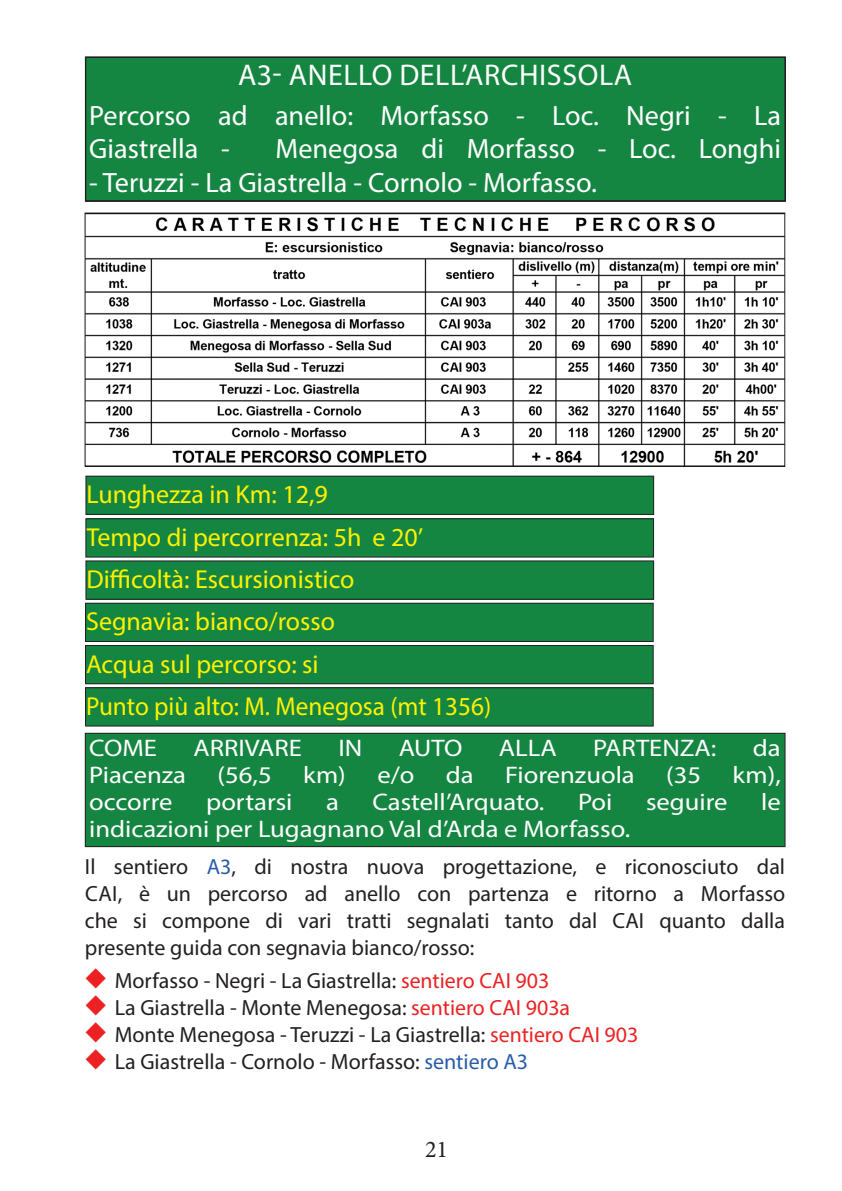
<style>
.page{position:relative;width:842px;height:1191px;background:#fff}
.page>*{position:absolute;margin:0;border:0;box-sizing:border-box;transform-origin:0 0}
.Normale{font:30px "Myriad Pro";letter-spacing:.02em;color:#fff}
.Normale-2{font:28px/33.6px "Myriad Pro";color:#fff}
.t1{font:26px "Myriad Pro";color:#fff101}
.Normale-3{font:24px "Myriad Pro";color:#fff;scale:1.11 1}
.t2{font:24px "Minion Pro";color:#231f20}
.Normale-4{font:22px/27px "Myriad Pro";color:#231f20;text-align:justify}
.s1{color:#2a5caa}
.s2{color:#ec2123}
.s3{color:#275caa}
</style>
<div class="page">
<div style="left:85px;top:57px;width:701px;height:144px;background:#158641"></div>
<div style="left:86px;top:57px;width:699px;height:144px;border:1px solid #231f20"></div>
<div style="left:86px;top:476px;width:568px;height:38px;background:#158641"></div>
<div style="left:85px;top:475px;width:569px;height:40px;border:1px solid #231f20"></div>
<div style="left:86px;top:519px;width:567px;height:38px;background:#158641"></div>
<div style="left:85px;top:518px;width:569px;height:39px;border:1px solid #231f20"></div>
<div style="left:86px;top:561px;width:568px;height:38px;background:#158641"></div>
<div style="left:85px;top:560px;width:569px;height:39px;border:1px solid #231f20"></div>
<div style="left:86px;top:603px;width:567px;height:38px;background:#158641"></div>
<div style="left:85px;top:602px;width:569px;height:40px;border:1px solid #231f20"></div>
<div style="left:86px;top:645px;width:567px;height:39px;background:#158641"></div>
<div style="left:85px;top:645px;width:569px;height:39px;border:1px solid #231f20"></div>
<div style="left:86px;top:688px;width:567px;height:38px;background:#158641"></div>
<div style="left:85px;top:687px;width:569px;height:39px;border:1px solid #231f20"></div>
<div style="left:85px;top:733px;width:700px;height:113px;background:#158641"></div>
<div style="left:85px;top:733px;width:700px;height:114px;border:1px solid #231f20"></div>
<img style="left:87px;top:217px;width:696px;height:247px">
<div style="left:85px;top:213px;width:700px;height:253px;border:1px solid #231f20"></div>
<p class="Normale" style="left:238px;top:57px;width:395px">A3- ANELLO DELL’ARCHISSOLA</p>
<p class="Normale-2" style="left:89px;top:98px;width:693px">Percorso ad anello: Morfasso - Loc. Negri - La<br>Giastrella -</p>
<p class="Normale-2" style="left:275px;top:132px;width:507px">Menegosa di Morfasso - Loc. Longhi</p>
<p class="Normale-2" style="left:89px;top:165px;width:509px">- Teruzzi - La Giastrella - Cornolo - Morfasso.</p>
<p class="t1" style="left:86px;top:478px;width:243px">Lunghezza in Km: 12,9</p>
<p class="t1" style="left:86px;top:521px;width:338px">Tempo di percorrenza: 5h e 20’</p>
<p class="t1" style="left:86px;top:563px;width:270px">Difficoltà: Escursionistico</p>
<p class="t1" style="left:86px;top:605px;width:251px">Segnavia: bianco/rosso</p>
<p class="t1" style="left:86px;top:648px;width:234px">Acqua sul percorso: si</p>
<p class="t1" style="left:86px;top:690px;width:407px">Punto più alto: M. Menegosa (mt 1356)</p>
<p class="Normale-3" style="left:89px;top:733px;width:63px">COME</p>
<p class="Normale-3" style="left:193px;top:733px;width:99px">ARRIVARE</p>
<p class="Normale-3" style="left:338px;top:733px;width:23px">IN</p>
<p class="Normale-3" style="left:399px;top:733px;width:59px">AUTO</p>
<p class="Normale-3" style="left:499px;top:733px;width:54px">ALLA</p>
<p class="Normale-3" style="left:593px;top:733px;width:113px">PARTENZA:</p>
<p class="Normale-3" style="left:753px;top:733px;width:27px">da</p>
<p class="Normale-3" style="left:89px;top:760px;width:89px">Piacenza</p>
<p class="Normale-3" style="left:218px;top:760px;width:50px">(56,5</p>
<p class="Normale-3" style="left:303px;top:760px;width:102px">km) e/o</p>
<p class="Normale-3" style="left:446px;top:760px;width:27px">da</p>
<p class="Normale-3" style="left:505px;top:760px;width:118px">Fiorenzuola</p>
<p class="Normale-3" style="left:666px;top:760px;width:33px">(35</p>
<p class="Normale-3" style="left:733px;top:760px;width:45px">km),</p>
<p class="Normale-3" style="left:89px;top:787px;width:77px">occorre</p>
<p class="Normale-3" style="left:206px;top:787px;width:79px">portarsi</p>
<p class="Normale-3" style="left:326px;top:787px;width:13px">a</p>
<p class="Normale-3" style="left:373px;top:787px;width:156px">Castell’Arquato.</p>
<p class="Normale-3" style="left:578px;top:787px;width:32px">Poi</p>
<p class="Normale-3" style="left:646px;top:787px;width:75px">seguire</p>
<p class="Normale-3" style="left:761px;top:787px;width:19px">le</p>
<p class="Normale-3" style="left:89px;top:814px;width:489px">indicazioni per Lugagnano Val d’Arda e Morfasso.</p>
<p class="Normale-4" style="left:85px;top:853px;width:702px">Il sentiero <span class="s1">A3</span>, di nostra nuova progettazione, e riconosciuto dal CAI, è un percorso ad anello con partenza e ritorno a Morfasso che si compone di vari tratti segnalati tanto dal CAI quanto dalla presente guida con segnavia bianco/rosso:</p>
<p class="Normale-4" style="left:85px;top:966px;width:466px"><span class="s2">◆</span> Morfasso - Negri - La Giastrella: <span class="s2">sentiero CAI 903</span></p>
<p class="Normale-4" style="left:85px;top:993px;width:487px"><span class="s2">◆</span> La Giastrella - Monte Menegosa: <span class="s2">sentiero CAI 903a</span></p>
<p class="Normale-4" style="left:85px;top:1020px;width:555px"><span class="s2">◆</span> Monte Menegosa - Teruzzi - La Giastrella: <span class="s2">sentiero CAI 903</span></p>
<p class="Normale-4" style="left:85px;top:1047px;width:445px"><span class="s2">◆</span> La Giastrella - Cornolo - Morfasso: <span class="s3">sentiero A3</span></p>
<p class="t2" style="left:425px;top:1133px;width:25px">21</p>
</div>
